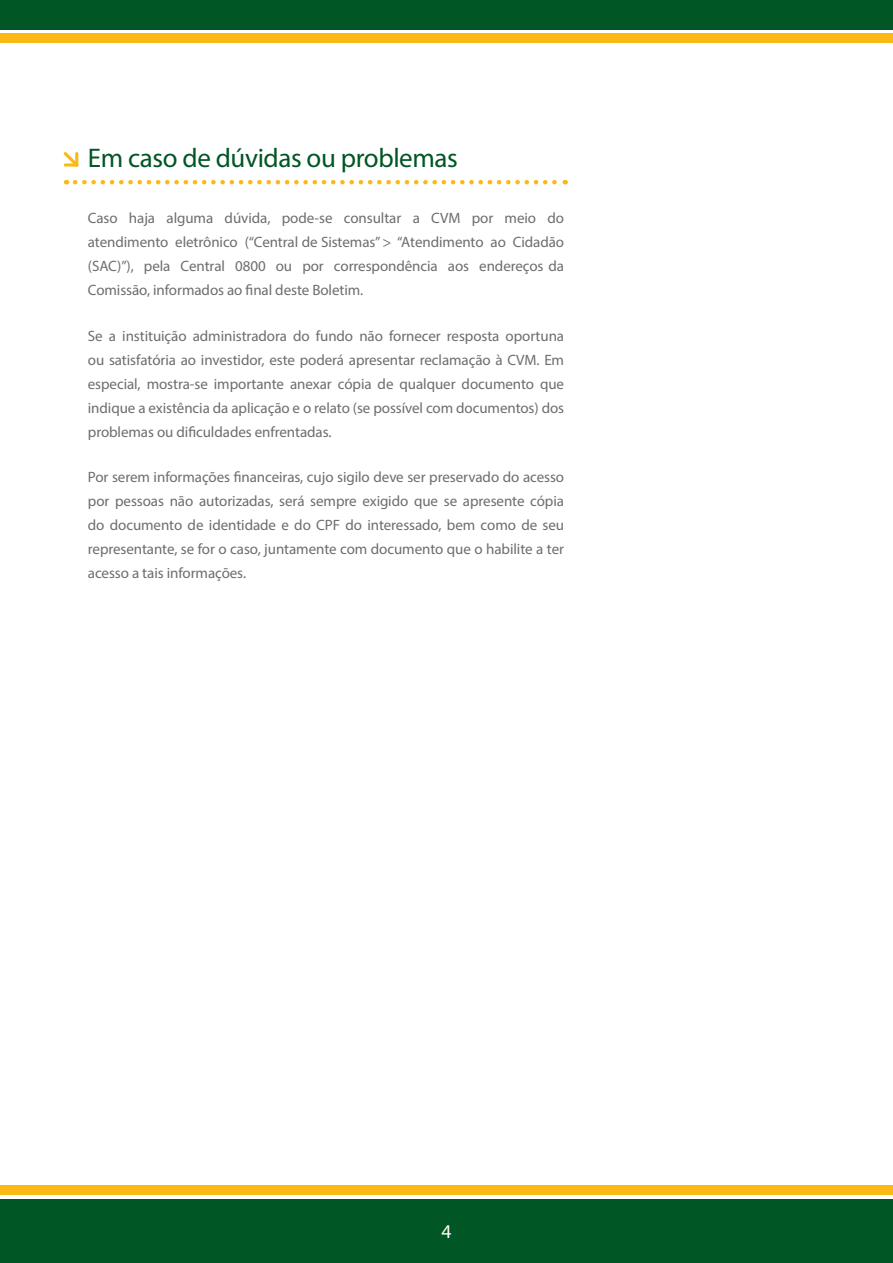
<style>
.page{position:relative;width:893px;height:1263px;background:#fff}
.page>*{position:absolute;margin:0;border:0;box-sizing:border-box;transform-origin:0 0}
.t1{font:27px "Myriad Pro";letter-spacing:-.015em;color:#005624}
.t2{font:19.5px "Myriad Pro";color:#fff}
.t3{font:15px/24px "Myriad Pro";letter-spacing:-.005em;color:#6c6d70;text-align:justify}
</style>
<div class="page">
<svg style="left:0;top:29px;width:893px;height:1px"></svg>
<div style="left:0;top:33px;width:893px;height:10px;background:#fcb814"></div>
<div style="left:0;top:0;width:893px;height:29px;background:#005624"></div>
<div style="left:0;top:1185px;width:893px;height:10px;background:#fcb814"></div>
<div style="left:0;top:1199px;width:893px;height:64px;background:#005624"></div>
<svg style="left:75px;top:180px;width:491px;height:4px"></svg>
<svg style="left:64px;top:152px;width:14px;height:15px"></svg>
<h1 class="t1" style="left:88px;top:141px;width:371px">Em caso de dúvidas ou problemas</h1>
<p class="t3" style="left:88px;top:206px;width:478px">Caso haja alguma dúvida, pode-se consultar a CVM por meio do atendimento eletrônico (“Central de Sistemas” &gt; “Atendimento ao Cidadão (SAC)”), pela Central 0800 ou por correspondência aos endereços da Comissão, informados ao final deste Boletim.</p>
<p class="t3" style="left:88px;top:323px;width:478px">Se a instituição administradora do fundo não fornecer resposta oportuna ou satisfatória ao investidor, este poderá apresentar reclamação à CVM. Em especial, mostra-se importante anexar cópia de qualquer documento que indique a existência da aplicação e o relato (se possível com documentos) dos problemas ou dificuldades enfrentadas.</p>
<p class="t3" style="left:88px;top:465px;width:478px">Por serem informações financeiras, cujo sigilo deve ser preservado do acesso por pessoas não autorizadas, será sempre exigido que se apresente cópia do documento de identidade e do CPF do interessado, bem como de seu representante, se for o caso, juntamente com documento que o habilite a ter acesso a tais informações.</p>
<h2 class="t2" style="left:441px;top:1220px;width:12px">4</h2>
</div>
